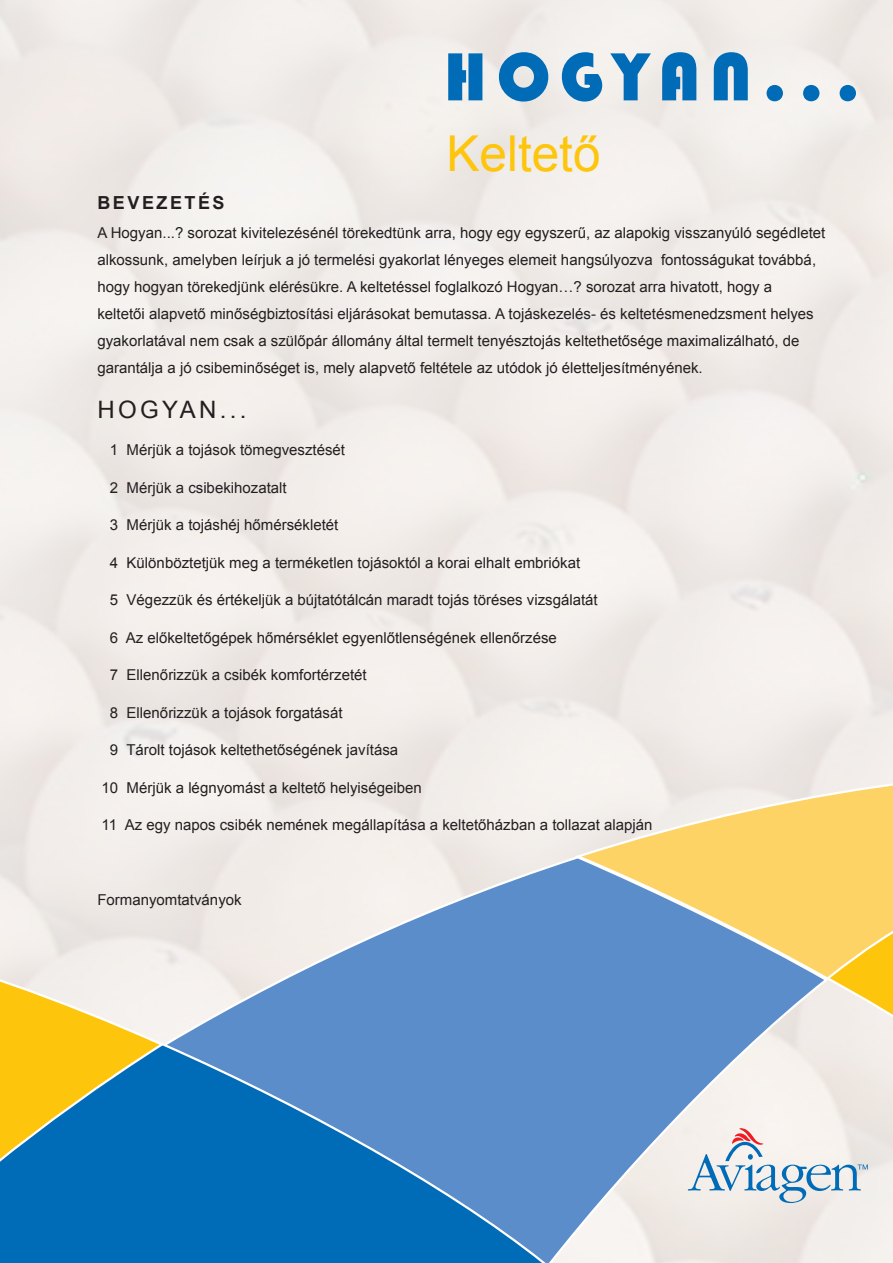
<style>
.page{position:relative;width:893px;height:1263px;background:#fff}
.page>*{position:absolute;margin:0;border:0;box-sizing:border-box;transform-origin:0 0}
.t1{font:70.5px "Bauhaus 93";letter-spacing:.14em;color:#006bb6}
.t2{font:49.5px "Arial";color:#fec50d}
.t3{font:24px "Arial";letter-spacing:.14em;color:#231f20}
.t4{font:700 18px "Arial";letter-spacing:.14em;color:#231f20}
.t5{font:15px/27px "Arial";color:#231f20}
</style>
<div class="page">
<svg style="left:0;top:931px;width:110px;height:110px;background:#f5de9b"></svg>
<svg style="left:830px;top:981px;width:63px;height:62px;background:#f5e3b3"></svg>
<svg style="left:571px;top:778px;width:322px;height:203px;background:#f8dc95"></svg>
<svg style="left:110px;top:854px;width:720px;height:409px;background:#aabdd0"></svg>
<svg style="left:0;top:1041px;width:565px;height:222px;background:#3880b0"></svg>
<svg style="left:688px;top:1128px;width:180px;height:75px;background:#d2dae1"></svg>
<div style="left:0;top:1249px;width:451px;height:14px;background:#006bb6"></div>
<p class="t1" style="left:443px;top:37px;width:419px">HOGYAN...</p>
<p class="t4" style="left:97px;top:191px;width:129px">BEVEZETÉS</p>
<p class="t2" style="left:446px;top:121px;width:156px">Keltető</p>
<p class="t5" style="left:97px;top:220px;width:729px">A Hogyan...? sorozat kivitelezésénél törekedtünk arra, hogy egy egyszerű, az alapokig visszanyúló segédletet alkossunk, amelyben leírjuk a jó termelési gyakorlat lényeges elemeit hangsúlyozva fontosságukat továbbá, hogy hogyan törekedjünk elérésükre. A keltetéssel foglalkozó Hogyan…? sorozat arra hivatott, hogy a<br>keltetői alapvető minőségbiztosítási eljárásokat bemutassa. A tojáskezelés- és keltetésmenedzsment helyes gyakorlatával nem csak a szülőpár állomány által termelt tenyésztojás keltethetősége maximalizálható, de garantálja a jó csibeminőséget is, mely alapvető feltétele az utódok jó életteljesítményének.</p>
<p class="t3" style="left:97px;top:393px;width:151px">HOGYAN...</p>
<p class="t5" style="left:110px;top:436px;width:237px">1 Mérjük a tojások tömegvesztését</p>
<p class="t5" style="left:110px;top:474px;width:178px">2 Mérjük a csibekihozatalt</p>
<p class="t5" style="left:110px;top:511px;width:230px">3 Mérjük a tojáshéj hőmérsékletét</p>
<p class="t5" style="left:110px;top:549px;width:472px">4 Különböztetjük meg a terméketlen tojásoktól a korai elhalt embriókat</p>
<p class="t5" style="left:110px;top:586px;width:489px">5 Végezzük és értékeljük a bújtatótálcán maradt tojás töréses vizsgálatát</p>
<p class="t5" style="left:110px;top:624px;width:448px">6 Az előkeltetőgépek hőmérséklet egyenlőtlenségének ellenőrzése</p>
<p class="t5" style="left:110px;top:661px;width:258px">7 Ellenőrizzük a csibék komfortérzetét</p>
<p class="t5" style="left:110px;top:699px;width:234px">8 Ellenőrizzük a tojások forgatását</p>
<p class="t5" style="left:110px;top:736px;width:290px">9 Tárolt tojások keltethetőségének javítása</p>
<p class="t5" style="left:102px;top:774px;width:322px">10 Mérjük a légnyomást a keltető helyiségeiben</p>
<p class="t5" style="left:102px;top:811px;width:552px">11 Az egy napos csibék nemének megállapítása a keltetőházban a tollazat alapján</p>
<p class="t5" style="left:97px;top:886px;width:146px">Formanyomtatványok</p>
</div>
